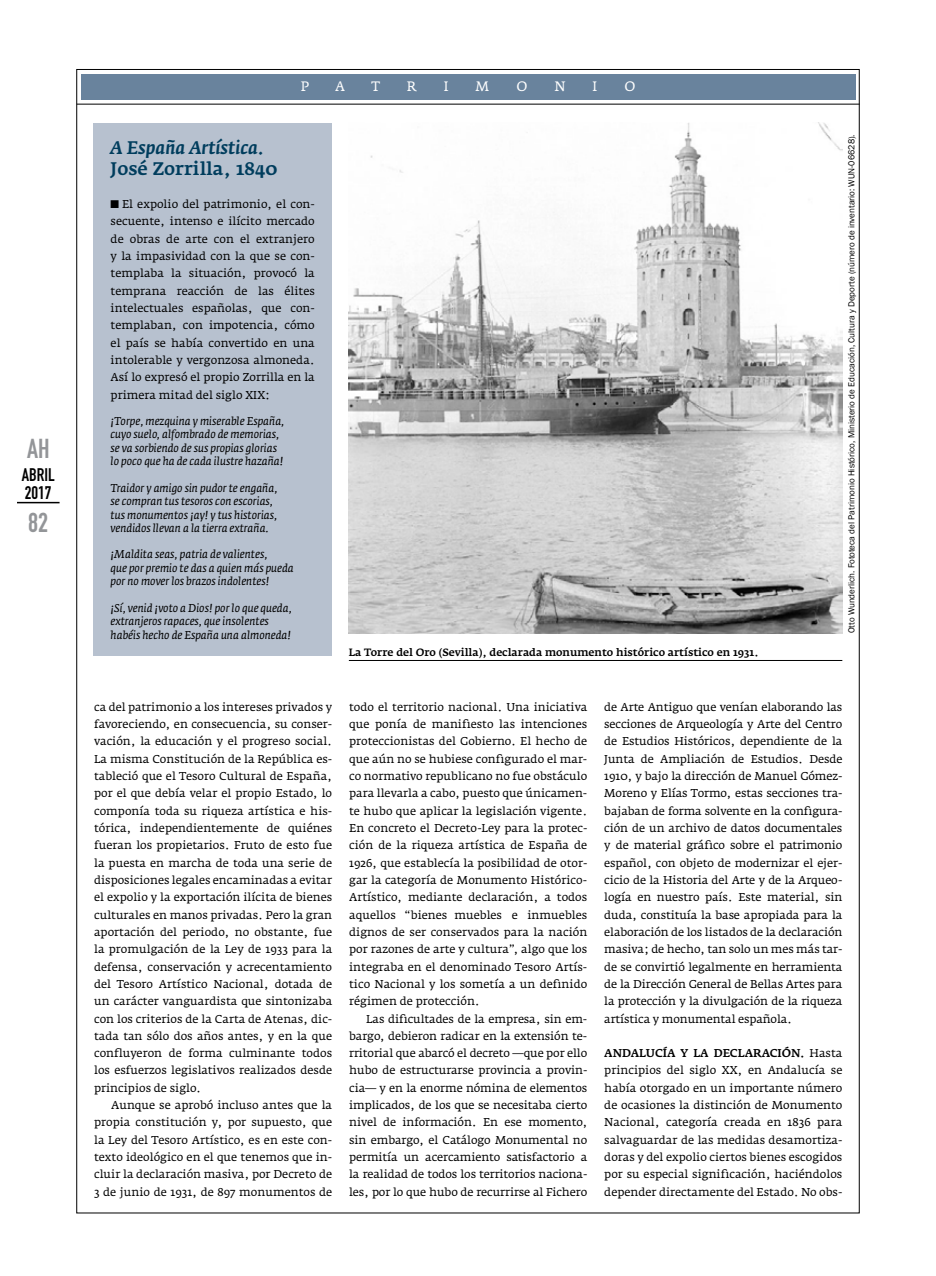
<style>
.page{position:relative;width:936px;height:1276px;background:#fff}
.page>*{position:absolute;margin:0;border:0;box-sizing:border-box;transform-origin:0 0}
.t1{font:27px "DIN Engschrift";color:#939598}
.t2{font:italic 500 18px "Fedra Serif A";color:#003d5d}
.t3{font:500 18px "Fedra Serif A";color:#003d5d}
.t4{font:18px/18px "DIN Engschrift";color:#000}
.t5{font:13.5px "Fedra Serif A";color:#fff}
.t6{font:11.25px/17.4px "Fedra Serif A";color:#000;text-align:justify}
.t7{font:italic 11.25px/13.5px "Fedra Serif A";color:#000}
.t8{font:500 10.5px "Fedra Serif A";letter-spacing:-.005em;color:#000}
.t9{font:9px "Franklin Gothic";color:#000}
.s1{font-weight:500}
</style>
<div class="page">
<hr style="left:77px;top:104px;width:782px;height:1px;background:#000">
<div style="left:81px;top:74px;width:774px;height:26px;background:#69839d"></div>
<div style="left:94px;top:124px;width:238px;height:532px;background:#b7c1cf"></div>
<img style="left:349px;top:123px;width:493px;height:510px">
<hr style="left:349px;top:660px;width:493px;height:1px;background:#000">
<hr style="left:17px;top:502px;width:43px;height:1px;background:#000">
<h1 class="t1" style="left:27px;top:433px;width:24px">AH</h1>
<h2 class="t4" style="left:22px;top:466px;width:34px">abril<br>2017</h2>
<h1 class="t1" style="left:28px;top:506px;width:22px">82</h1>
<p class="t5" style="left:301px;top:79px;width:10px">p</p>
<p class="t5" style="left:335px;top:79px;width:11px">a</p>
<p class="t5" style="left:371px;top:79px;width:10px">t</p>
<p class="t5" style="left:407px;top:79px;width:11px">r</p>
<p class="t5" style="left:443px;top:79px;width:6px">i</p>
<p class="t5" style="left:475px;top:79px;width:15px">m</p>
<p class="t5" style="left:516px;top:79px;width:13px">o</p>
<p class="t5" style="left:554px;top:79px;width:13px">n</p>
<p class="t5" style="left:592px;top:79px;width:6px">i</p>
<p class="t5" style="left:624px;top:79px;width:13px">o</p>
<h2 class="t2" style="left:111px;top:137px;width:155px">A España Artística.</h2>
<h2 class="t3" style="left:111px;top:158px;width:168px">José Zorrilla, 1840</h2>
<p class="t6" style="left:111px;top:195px;width:206px;text-indent:11px">El expolio del patrimonio, el con&shy;secuente, intenso e ilícito mercado de obras de arte con el extranjero y la impasividad con la que se con&shy;templaba la situación, provocó la temprana reacción de las élites intelectuales españolas, que con&shy;templaban, con impotencia, cómo el país se había convertido en una intolerable y vergonzosa almoneda.<br>Así lo expresó el propio Zorrilla en la primera mitad del siglo XIX:</p>
<p class="t7" style="left:111px;top:414px;width:175px">¡Torpe, mezquina y miserable España, cuyo suelo, alfombrado de memorias, se va sorbiendo de sus propias glorias lo poco que ha de cada ilustre hazaña!</p>
<p class="t7" style="left:111px;top:481px;width:168px">Traidor y amigo sin pudor te engaña, se compran tus tesoros con escorias, tus monumentos ¡ay! y tus historias, vendidos llevan a la tierra extraña.</p>
<p class="t7" style="left:111px;top:548px;width:185px">¡Maldita seas, patria de valientes,<br>que por premio te das a quien más pueda por no mover los brazos indolentes!</p>
<p class="t7" style="left:111px;top:601px;width:183px">¡Sí, venid ¡voto a Dios! por lo que queda, extranjeros rapaces, que insolentes habéis hecho de España una almoneda!</p>
<p class="t8" style="left:349px;top:646px;width:411px">La Torre del Oro (Sevilla), declarada monumento histórico artístico en 1931.</p>
<p class="t9" style="left:845px;top:633px;width:501px;rotate:-90deg">Otto Wunderlich. Fototeca del Patrimonio Histórico, Ministerio de Educación, Cultura y Deporte (número de inventario: WUN-06628).</p>
<p class="t6" style="left:94px;top:698px;width:239px">ca del patrimonio a los intereses privados y favoreciendo, en consecuencia, su conser&shy;vación, la educación y el progreso social.<br>La misma Constitución de la República es&shy;tableció que el Tesoro Cultural de España, por el que debía velar el propio Estado, lo componía toda su riqueza artística e his&shy;tórica, independientemente de quiénes fueran los propietarios. Fruto de esto fue la puesta en marcha de toda una serie de disposiciones legales encaminadas a evitar el expolio y la exportación ilícita de bienes culturales en manos privadas. Pero la gran aportación del periodo, no obstante, fue la promulgación de la Ley de 1933 para la defensa, conservación y acrecentamiento del Tesoro Artístico Nacional, dotada de un carácter vanguardista que sintonizaba con los criterios de la Carta de Atenas, dic&shy;tada tan sólo dos años antes, y en la que confluyeron de forma culminante todos los esfuerzos legislativos realizados desde principios de siglo.</p>
<p class="t6" style="left:94px;top:1096px;width:239px;text-indent:17px">Aunque se aprobó incluso antes que la propia constitución y, por supuesto, que la Ley del Tesoro Artístico, es en este con&shy;texto ideológico en el que tenemos que in&shy;cluir la declaración masiva, por Decreto de 3 de junio de 1931, de 897 monumentos de</p>
<p class="t6" style="left:349px;top:698px;width:239px">todo el territorio nacional. Una iniciativa que ponía de manifiesto las intenciones proteccionistas del Gobierno. El hecho de que aún no se hubiese configurado el mar&shy;co normativo republicano no fue obstáculo para llevarla a cabo, puesto que únicamen&shy;te hubo que aplicar la legislación vigente.<br>En concreto el Decreto-Ley para la protec&shy;ción de la riqueza artística de España de 1926, que establecía la posibilidad de otor&shy;gar la categoría de Monumento Histórico-Artístico, mediante declaración, a todos aquellos “bienes muebles e inmuebles dignos de ser conservados para la nación por razones de arte y cultura”, algo que los integraba en el denominado Tesoro Artís&shy;tico Nacional y los sometía a un definido régimen de protección.</p>
<p class="t6" style="left:349px;top:1010px;width:239px;text-indent:17px">Las dificultades de la empresa, sin em&shy;bargo, debieron radicar en la extensión te&shy;rritorial que abarcó el decreto —que por ello hubo de estructurarse provincia a provin&shy;cia— y en la enorme nómina de elementos implicados, de los que se necesitaba cierto nivel de información. En ese momento, sin embargo, el Catálogo Monumental no permitía un acercamiento satisfactorio a la realidad de todos los territorios naciona&shy;les, por lo que hubo de recurrirse al Fichero</p>
<p class="t6" style="left:604px;top:698px;width:239px">de Arte Antiguo que venían elaborando las secciones de Arqueología y Arte del Centro de Estudios Históricos, dependiente de la Junta de Ampliación de Estudios. Desde 1910, y bajo la dirección de Manuel Gómez-Moreno y Elías Tormo, estas secciones tra&shy;bajaban de forma solvente en la configura&shy;ción de un archivo de datos documentales y de material gráfico sobre el patrimonio español, con objeto de modernizar el ejer&shy;cicio de la Historia del Arte y de la Arqueo&shy;logía en nuestro país. Este material, sin duda, constituía la base apropiada para la elaboración de los listados de la declaración masiva; de hecho, tan solo un mes más tar&shy;de se convirtió legalmente en herramienta de la Dirección General de Bellas Artes para la protección y la divulgación de la riqueza artística y monumental española.</p>
<p class="t6" style="left:604px;top:1044px;width:239px"><span class="s1">Andalucía y la declaración.</span> Hasta principios del siglo XX, en Andalucía se había otorgado en un importante número de ocasiones la distinción de Monumento Nacional, categoría creada en 1836 para salvaguardar de las medidas desamortiza&shy;doras y del expolio ciertos bienes escogidos por su especial significación, haciéndolos depender directamente del Estado. No obs-</p>
</div>
